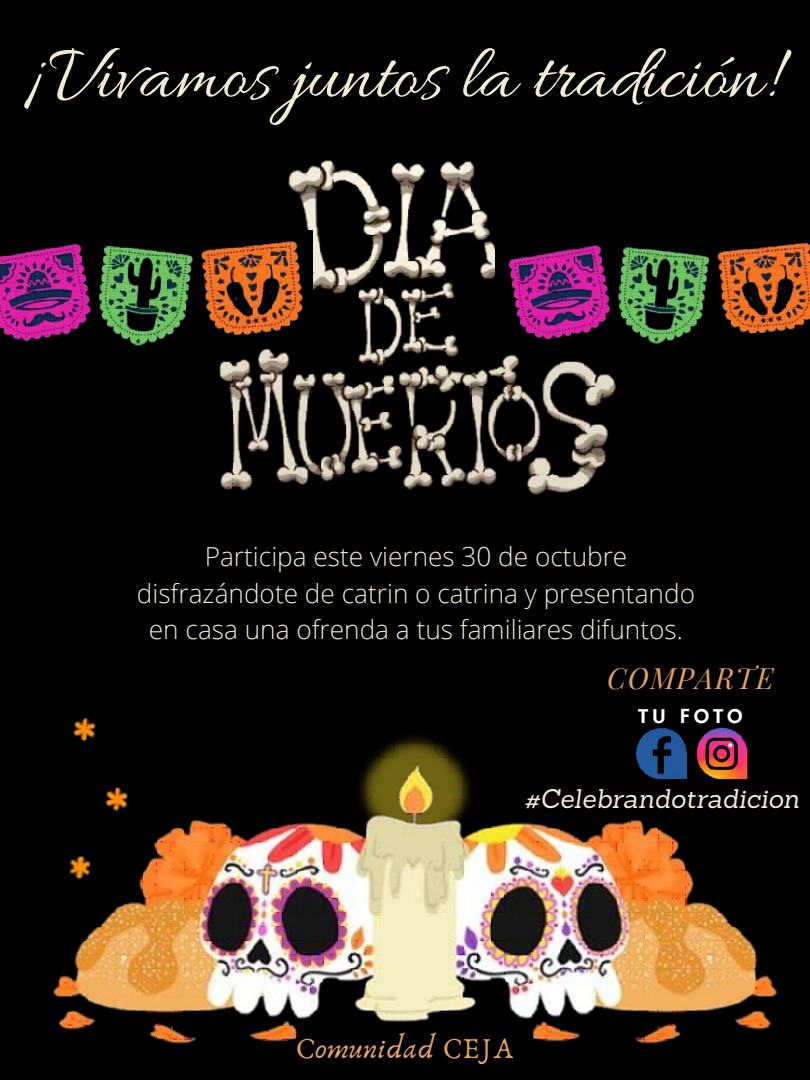
<style>
.page{position:relative;width:810px;height:1080px;background:#000}
.page>*{position:absolute;margin:0;border:0;box-sizing:border-box;transform-origin:0 0}
.t1{font:79.06px "Allura";color:#f3ebd4}
.t2{font:30px "Anaktoria";letter-spacing:.025em;color:#e2a165}
.t3{font:italic 28.81px "Playfair Display";letter-spacing:.05em;color:#e2a165}
.t4{font:300 26.25px/36.6px "Open Sans";color:#f3ebd4;text-align:center}
.t5{font:italic 26.25px "Sanchez";color:#f3ebd4}
.t6{font:21.62px "Hammersmith One";letter-spacing:.145em;color:#fff}
</style>
<div class="page">
<img style="left:219px;top:160px;width:397px;height:335px">
<img style="left:53px;top:717px;width:725px;height:327px">
<img style="left:0;top:231px;width:313px;height:117px">
<img style="left:496px;top:231px;width:314px;height:117px">
<img style="left:632px;top:722px;width:118px;height:60px">
<h1 class="t1" style="left:25px;top:32px;width:751px">¡Vivamos juntos la tradición!</h1>
<p class="t4" style="left:137px;top:538px;width:560px">Participa este viernes 30 de octubre disfrazándote de catrin o catrina y presentando en casa una ofrenda a tus familiares difuntos.</p>
<p class="t3" style="left:607px;top:657px;width:168px">COMPARTE</p>
<p class="t6" style="left:638px;top:704px;width:106px">TU FOTO</p>
<p class="t5" style="left:524px;top:781px;width:277px">#Celebrandotradicion</p>
<p class="t2" style="left:296px;top:1030px;width:219px">Comunidad CEJA</p>
</div>
